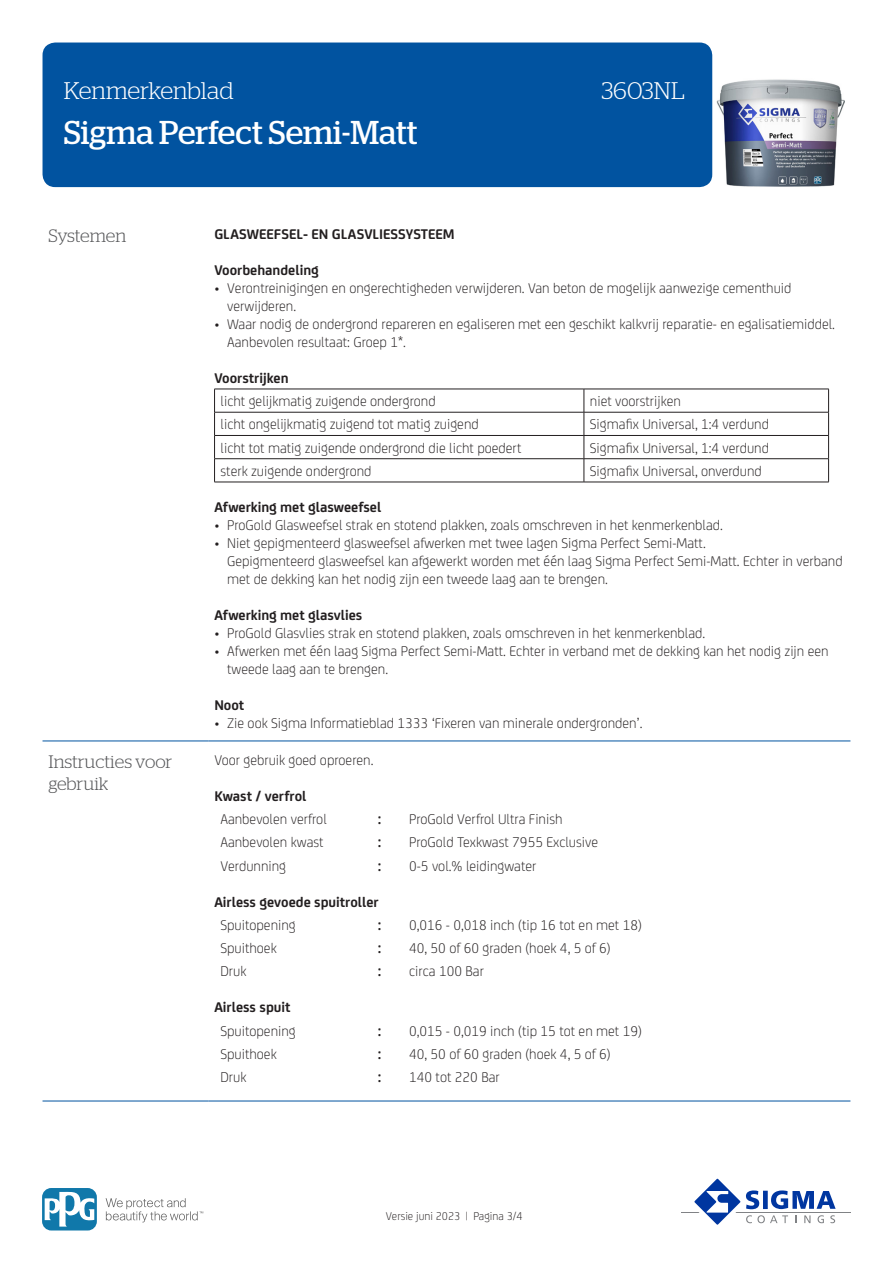
<style>
.page{position:relative;width:893px;height:1263px;background:#fff}
.page>*{position:absolute;margin:0;border:0;box-sizing:border-box;transform-origin:0 0}
.t1{font:33px "Stag";color:#fff}
.t2{font:300 24px "Stag";color:#fff}
.KOP{font:300 18px/21.6px "Stag";color:#57585a}
.BODY{font:300 15px/18px "FS Joey";color:#231f20}
.BODY-2{font:700 15px "FS Joey";color:#231f20}
.t3{font:300 12px "FS Joey";color:#231f20}
</style>
<div class="page">
<div style="left:43px;top:43px;width:669px;height:144px;background:#0153a0;border-radius:13px"></div>
<hr style="left:681px;top:1211px;width:169px;height:1px;background:#808285">
<svg style="left:689px;top:1178px;width:147px;height:47px"></svg>
<svg style="left:106px;top:1198px;width:97px;height:24px"></svg>
<svg style="left:43px;top:1188px;width:54px;height:42px"></svg>
<svg style="left:45px;top:1191px;width:49px;height:35px"></svg>
<hr style="left:43px;top:740px;width:165px;height:1px;background:#0153a0">
<hr style="left:208px;top:740px;width:642px;height:1px;background:#0153a0">
<hr style="left:43px;top:1100px;width:165px;height:1px;background:#0153a0">
<hr style="left:208px;top:1100px;width:642px;height:1px;background:#0153a0">
<hr style="left:214px;top:389px;width:370px;height:1px;background:#231f20">
<hr style="left:584px;top:389px;width:245px;height:1px;background:#231f20">
<hr style="left:214px;top:412px;width:370px;height:1px;background:#231f20">
<hr style="left:584px;top:412px;width:245px;height:1px;background:#231f20">
<hr style="left:214px;top:435px;width:370px;height:1px;background:#231f20">
<hr style="left:584px;top:435px;width:245px;height:1px;background:#231f20">
<hr style="left:214px;top:458px;width:370px;height:1px;background:#231f20">
<svg style="left:214px;top:389px;width:1px;height:93px"></svg>
<hr style="left:584px;top:458px;width:245px;height:1px;background:#231f20">
<svg style="left:584px;top:389px;width:1px;height:93px"></svg>
<svg style="left:828px;top:389px;width:1px;height:93px"></svg>
<hr style="left:214px;top:482px;width:370px;height:1px;background:#231f20">
<hr style="left:584px;top:482px;width:245px;height:1px;background:#231f20">
<img style="left:716px;top:79px;width:128px;height:108px">
<h2 class="t2" style="left:64px;top:77px;width:171px">Kenmerkenblad</h2>
<h2 class="t2" style="left:601px;top:77px;width:85px">3603NL</h2>
<h1 class="t1" style="left:64px;top:114px;width:355px">Sigma Perfect Semi-Matt</h1>
<p class="KOP" style="left:49px;top:225px;width:79px">Systemen</p>
<p class="BODY-2" style="left:214px;top:223px;width:242px">GLASWEEFSEL- EN GLASVLIESSYSTEEM</p>
<p class="BODY-2" style="left:214px;top:259px;width:106px">Voorbehandeling</p>
<p class="BODY" style="left:227px;top:278px;width:566px;text-indent:-13px">• Verontreinigingen en ongerechtigheden verwijderen. Van beton de mogelijk aanwezige cementhuid verwijderen.</p>
<p class="BODY" style="left:227px;top:314px;width:609px;text-indent:-13px">• Waar nodig de ondergrond repareren en egaliseren met een geschikt kalkvrij reparatie- en egalisatiemiddel.<br>Aanbevolen resultaat: Groep 1*.</p>
<p class="BODY-2" style="left:214px;top:367px;width:76px">Voorstrijken</p>
<p class="BODY" style="left:221px;top:391px;width:217px">licht gelijkmatig zuigende ondergrond</p>
<p class="BODY" style="left:590px;top:391px;width:93px">niet voorstrijken</p>
<p class="BODY" style="left:221px;top:415px;width:260px">licht ongelijkmatig zuigend tot matig zuigend</p>
<p class="BODY" style="left:590px;top:415px;width:181px">Sigmafix Universal, 1:4 verdund</p>
<p class="BODY" style="left:221px;top:438px;width:302px">licht tot matig zuigende ondergrond die licht poedert</p>
<p class="BODY" style="left:590px;top:438px;width:181px">Sigmafix Universal, 1:4 verdund</p>
<p class="BODY" style="left:221px;top:461px;width:152px">sterk zuigende ondergrond</p>
<p class="BODY" style="left:590px;top:461px;width:173px">Sigmafix Universal, onverdund</p>
<p class="BODY-2" style="left:214px;top:496px;width:169px">Afwerking met glasweefsel</p>
<p class="BODY" style="left:214px;top:515px;width:510px">• ProGold Glasweefsel strak en stotend plakken, zoals omschreven in het kenmerkenblad.</p>
<p class="BODY" style="left:227px;top:533px;width:617px;text-indent:-13px">• Niet gepigmenteerd glasweefsel afwerken met twee lagen Sigma Perfect Semi-Matt.<br>Gepigmenteerd glasweefsel kan afgewerkt worden met één laag Sigma Perfect Semi-Matt. Echter in verband met de dekking kan het nodig zijn een tweede laag aan te brengen.</p>
<p class="BODY-2" style="left:214px;top:604px;width:150px">Afwerking met glasvlies</p>
<p class="BODY" style="left:214px;top:623px;width:492px">• ProGold Glasvlies strak en stotend plakken, zoals omschreven in het kenmerkenblad.</p>
<p class="BODY" style="left:227px;top:641px;width:603px;text-indent:-13px">• Afwerken met één laag Sigma Perfect Semi-Matt. Echter in verband met de dekking kan het nodig zijn een tweede laag aan te brengen.</p>
<p class="BODY-2" style="left:214px;top:694px;width:32px">Noot</p>
<p class="BODY" style="left:214px;top:713px;width:430px">• Zie ook Sigma Informatieblad 1333 ‘Fixeren van minerale ondergronden’.</p>
<p class="KOP" style="left:49px;top:751px;width:125px">Instructies voor gebruik</p>
<p class="BODY" style="left:214px;top:750px;width:161px">Voor gebruik goed oproeren.</p>
<p class="BODY-2" style="left:214px;top:785px;width:94px">Kwast / verfrol</p>
<p class="BODY" style="left:220px;top:809px;width:108px">Aanbevolen verfrol</p>
<p class="BODY-2" style="left:378px;top:808px;width:5px">:</p>
<p class="BODY" style="left:409px;top:809px;width:155px">ProGold Verfrol Ultra Finish</p>
<p class="BODY" style="left:220px;top:832px;width:105px">Aanbevolen kwast</p>
<p class="BODY-2" style="left:378px;top:831px;width:5px">:</p>
<p class="BODY" style="left:409px;top:832px;width:191px">ProGold Texkwast 7955 Exclusive</p>
<p class="BODY" style="left:220px;top:856px;width:67px">Verdunning</p>
<p class="BODY-2" style="left:378px;top:854px;width:5px">:</p>
<p class="BODY" style="left:409px;top:856px;width:129px">0-5 vol.% leidingwater</p>
<p class="BODY-2" style="left:214px;top:890px;width:166px">Airless gevoede spuitroller</p>
<p class="BODY" style="left:220px;top:915px;width:77px">Spuitopening</p>
<p class="BODY-2" style="left:378px;top:914px;width:5px">:</p>
<p class="BODY" style="left:409px;top:915px;width:235px">0,016 - 0,018 inch (tip 16 tot en met 18)</p>
<p class="BODY" style="left:220px;top:938px;width:58px">Spuithoek</p>
<p class="BODY-2" style="left:378px;top:937px;width:5px">:</p>
<p class="BODY" style="left:409px;top:938px;width:203px">40, 50 of 60 graden (hoek 4, 5 of 6)</p>
<p class="BODY" style="left:220px;top:961px;width:28px">Druk</p>
<p class="BODY-2" style="left:378px;top:960px;width:5px">:</p>
<p class="BODY" style="left:409px;top:961px;width:76px">circa 100 Bar</p>
<p class="BODY-2" style="left:214px;top:996px;width:78px">Airless spuit</p>
<p class="BODY" style="left:220px;top:1021px;width:77px">Spuitopening</p>
<p class="BODY-2" style="left:378px;top:1019px;width:5px">:</p>
<p class="BODY" style="left:409px;top:1021px;width:235px">0,015 - 0,019 inch (tip 15 tot en met 19)</p>
<p class="BODY" style="left:220px;top:1044px;width:58px">Spuithoek</p>
<p class="BODY-2" style="left:378px;top:1043px;width:5px">:</p>
<p class="BODY" style="left:409px;top:1044px;width:203px">40, 50 of 60 graden (hoek 4, 5 of 6)</p>
<p class="BODY" style="left:220px;top:1067px;width:28px">Druk</p>
<p class="BODY-2" style="left:378px;top:1066px;width:5px">:</p>
<p class="BODY" style="left:409px;top:1067px;width:92px">140 tot 220 Bar</p>
<p class="t3" style="left:386px;top:1208px;width:138px">Versie juni 2023 | Pagina 3/4</p>
</div>
